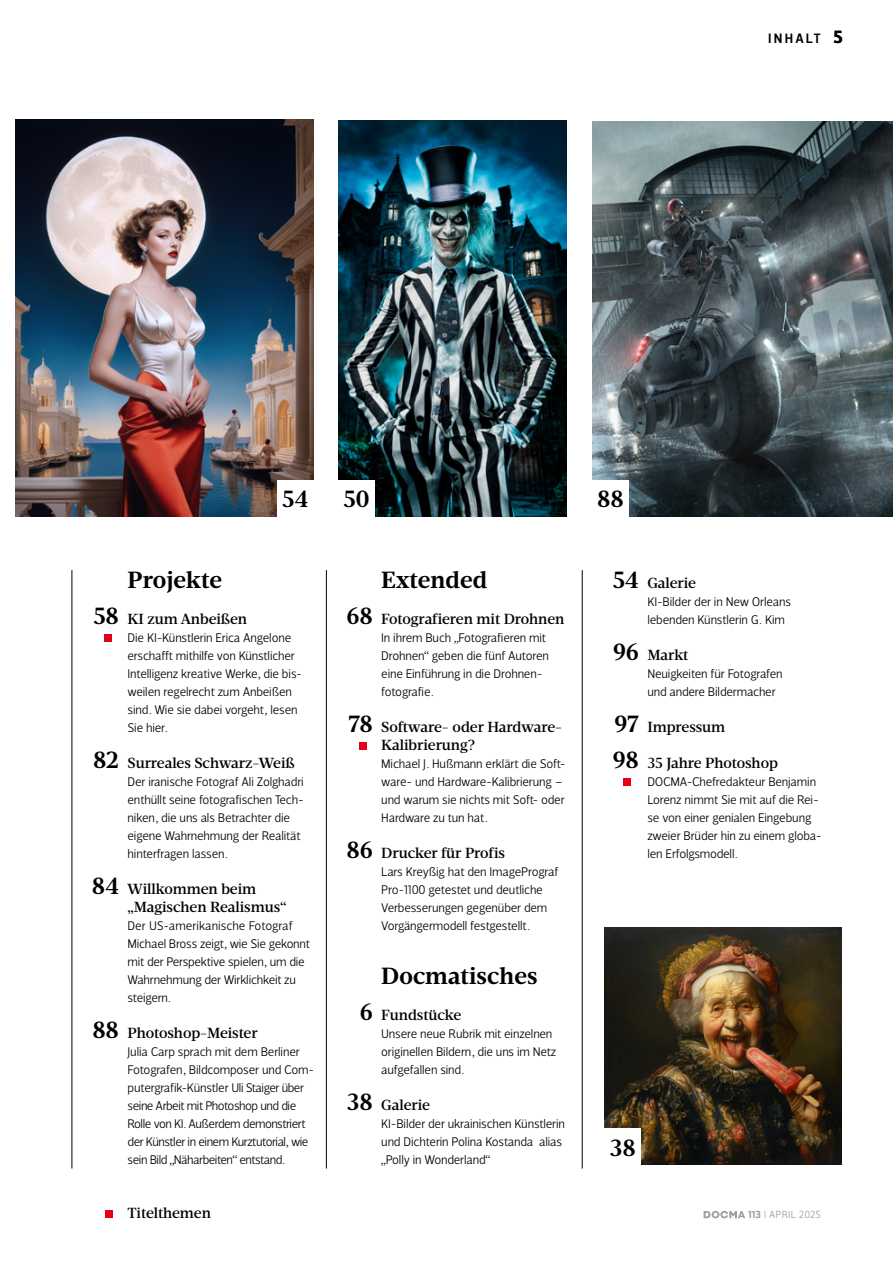
<style>
.page{position:relative;width:893px;height:1263px;background:#fff}
.page>*{position:absolute;margin:0;border:0;box-sizing:border-box;transform-origin:0 0}
.Inhalt_Rubrik{font:700 24px "Velino Text";letter-spacing:.005em;color:#000}
.t1{font:700 18px "Velino Sans";color:#000}
.Inhalt_Thema_mit_Seitenzahl{font:500 15px/18px "Velino Text";letter-spacing:-.005em;color:#000}
.Inhalt_Thema_mit_Seitenzahl_zweiz{font:500 15px/18px "Velino Text";letter-spacing:-.005em;color:#000}
.t2{font:500 13.8px "Velino Sans";letter-spacing:.155em;color:#000}
.Inhalt_Thema_mit_Seitenzahl-2{font:300 12.75px/18px "Velino Sans";letter-spacing:-.015em;color:#000}
.Inhalt_Thema_mit_Seitenzahl-3{font:300 12.75px/18px "Velino Sans";letter-spacing:-.035em;color:#000}
.Inhalt_Thema_mit_Seitenzahl_zweiz-2{font:300 12.75px/18px "Velino Sans";letter-spacing:-.02em;color:#000}
.t3{font:300 10.5px "Velino Sans";letter-spacing:.02em;color:#9c9d9d}
.s1{font-weight:700;font-size:24px}
.s2{font-weight:700}
</style>
<div class="page">
<img style="left:339px;top:121px;width:228px;height:396px">
<hr style="left:72px;top:570px;width:1px;height:598px;background:#000">
<hr style="left:326px;top:570px;width:1px;height:598px;background:#000">
<hr style="left:582px;top:570px;width:1px;height:598px;background:#000">
<img style="left:605px;top:928px;width:237px;height:237px">
<img style="left:15px;top:120px;width:298px;height:397px">
<img style="left:592px;top:121px;width:301px;height:396px">
<div style="left:277px;top:481px;width:36px;height:36px;background:#fff"></div>
<div style="left:592px;top:481px;width:36px;height:36px;background:#fff"></div>
<div style="left:339px;top:481px;width:36px;height:36px;background:#fff"></div>
<div style="left:605px;top:1129px;width:36px;height:36px;background:#fff"></div>
<div style="left:360px;top:742px;width:7px;height:8px;background:#e30018"></div>
<div style="left:623px;top:778px;width:8px;height:8px;background:#e30018"></div>
<div style="left:105px;top:634px;width:7px;height:8px;background:#e30018"></div>
<div style="left:105px;top:1210px;width:8px;height:8px;background:#e30018"></div>
<svg style="left:704px;top:1211px;width:41px;height:7px"></svg>
<p class="t2" style="left:768px;top:30px;width:54px">INHALT</p>
<p class="t1" style="left:833px;top:26px;width:11px">5</p>
<p class="Inhalt_Rubrik" style="left:282px;top:485px;width:28px">54</p>
<p class="Inhalt_Rubrik" style="left:344px;top:485px;width:28px">50</p>
<p class="Inhalt_Rubrik" style="left:597px;top:485px;width:28px">88</p>
<p class="Inhalt_Rubrik" style="left:128px;top:566px;width:96px">Projekte</p>
<p class="Inhalt_Thema_mit_Seitenzahl" style="left:93px;top:610px;width:155px"><span class="s1">58</span> KI zum Anbeißen</p>
<p class="Inhalt_Thema_mit_Seitenzahl-2" style="left:128px;top:629px;width:176px">Die KI-Künstlerin Erica Angelone erschafft mithilfe von Künstlicher<br>Intelligenz kreative Werke, die bis&shy;weilen regelrecht zum Anbeißen sind. Wie sie dabei vorgeht, lesen<br>Sie hier.</p>
<p class="Inhalt_Thema_mit_Seitenzahl" style="left:93px;top:754px;width:203px"><span class="s1">82</span> Surreales Schwarz-Weiß</p>
<p class="Inhalt_Thema_mit_Seitenzahl-2" style="left:128px;top:773px;width:178px">Der iranische Fotograf Ali Zolghadri enthüllt seine fotografischen Tech&shy;niken, die uns als Betrachter die eigene Wahrnehmung der Realität hinterfragen lassen.</p>
<p class="Inhalt_Thema_mit_Seitenzahl_zweiz" style="left:128px;top:880px;width:161px;text-indent:-36px"><span class="s1">84</span> Willkommen beim „Magischen Realismus“</p>
<p class="Inhalt_Thema_mit_Seitenzahl_zweiz-2" style="left:128px;top:917px;width:184px">Der US-amerikanische Fotograf<br>Michael Bross zeigt, wie Sie gekonnt mit der Perspektive spielen, um die<br>Wahrnehmung der Wirklichkeit zu steigern.</p>
<p class="Inhalt_Thema_mit_Seitenzahl" style="left:92px;top:1024px;width:167px"><span class="s1">88</span> Photoshop-Meister</p>
<p class="Inhalt_Thema_mit_Seitenzahl-3" style="left:128px;top:1043px;width:188px">Julia Carp sprach mit dem Berliner Fotografen, Bildcomposer und Com&shy;putergrafik-Künstler Uli Staiger über seine Arbeit mit Photoshop und die Rolle von KI. Außerdem demonstriert der Künstler in einem Kurztutorial, wie sein Bild „Näharbeiten“ entstand.</p>
<p class="Inhalt_Thema_mit_Seitenzahl" style="left:128px;top:1204px;width:85px">Titelthemen</p>
<p class="Inhalt_Rubrik" style="left:381px;top:566px;width:108px">Extended</p>
<p class="Inhalt_Thema_mit_Seitenzahl" style="left:346px;top:610px;width:220px"><span class="s1">68</span> Fotografieren mit Drohnen</p>
<p class="Inhalt_Thema_mit_Seitenzahl-2" style="left:381px;top:629px;width:169px">In ihrem Buch „Fotografieren mit<br>Drohnen“ geben die fünf Autoren eine Einführung in die Drohnen&shy;fotografie.</p>
<p class="Inhalt_Thema_mit_Seitenzahl" style="left:381px;top:718px;width:183px;text-indent:-33px"><span class="s1">78</span> Software- oder Hardware-<br>Kalibrierung?</p>
<p class="Inhalt_Thema_mit_Seitenzahl-2" style="left:381px;top:755px;width:186px">Michael J. Hußmann erklärt die Soft&shy;ware- und Hardware-Kalibrierung – und warum sie nichts mit Soft- oder<br>Hardware zu tun hat.</p>
<p class="Inhalt_Thema_mit_Seitenzahl" style="left:347px;top:844px;width:160px"><span class="s1">86</span> Drucker für Profis</p>
<p class="Inhalt_Thema_mit_Seitenzahl-2" style="left:381px;top:863px;width:178px">Lars Kreyßig hat den ImagePrograf<br>Pro-1100 getestet und deutliche<br>Verbesserungen gegenüber dem<br>Vorgängermodell festgestellt.</p>
<p class="Inhalt_Rubrik" style="left:381px;top:962px;width:158px">Docmatisches</p>
<p class="Inhalt_Thema_mit_Seitenzahl" style="left:360px;top:1006px;width:103px"><span class="s1">6</span> Fundstücke</p>
<p class="Inhalt_Thema_mit_Seitenzahl-2" style="left:381px;top:1025px;width:177px">Unsere neue Rubrik mit einzelnen originellen Bildern, die uns im Netz aufgefallen sind.</p>
<p class="Inhalt_Thema_mit_Seitenzahl" style="left:347px;top:1096px;width:85px"><span class="s1">38</span> Galerie</p>
<p class="Inhalt_Thema_mit_Seitenzahl-2" style="left:381px;top:1115px;width:185px">KI-Bilder der ukrainischen Künstlerin und Dichterin Polina Kostanda alias „Polly in Wonderland“</p>
<p class="Inhalt_Thema_mit_Seitenzahl" style="left:613px;top:574px;width:85px"><span class="s1">54</span> Galerie</p>
<p class="Inhalt_Thema_mit_Seitenzahl-2" style="left:647px;top:593px;width:145px">KI-Bilder der in New Orleans lebenden Künstlerin G. Kim</p>
<p class="Inhalt_Thema_mit_Seitenzahl" style="left:613px;top:646px;width:77px"><span class="s1">96</span> Markt</p>
<p class="Inhalt_Thema_mit_Seitenzahl-2" style="left:647px;top:665px;width:137px">Neuigkeiten für Fotografen und andere Bildermacher</p>
<p class="Inhalt_Thema_mit_Seitenzahl" style="left:614px;top:718px;width:112px"><span class="s1">97</span> Impressum</p>
<p class="Inhalt_Thema_mit_Seitenzahl" style="left:613px;top:754px;width:167px"><span class="s1">98</span> 35 Jahre Photoshop</p>
<p class="Inhalt_Thema_mit_Seitenzahl-2" style="left:647px;top:773px;width:176px">DOCMA-Chefredakteur Benjamin<br>Lorenz nimmt Sie mit auf die Rei&shy;se von einer genialen Eingebung zweier Brüder hin zu einem globa&shy;len Erfolgsmodell.</p>
<p class="Inhalt_Rubrik" style="left:610px;top:1134px;width:28px">38</p>
<p class="t3" style="left:748px;top:1209px;width:74px"><span class="s2">113</span> | APRIL 2025</p>
</div>
